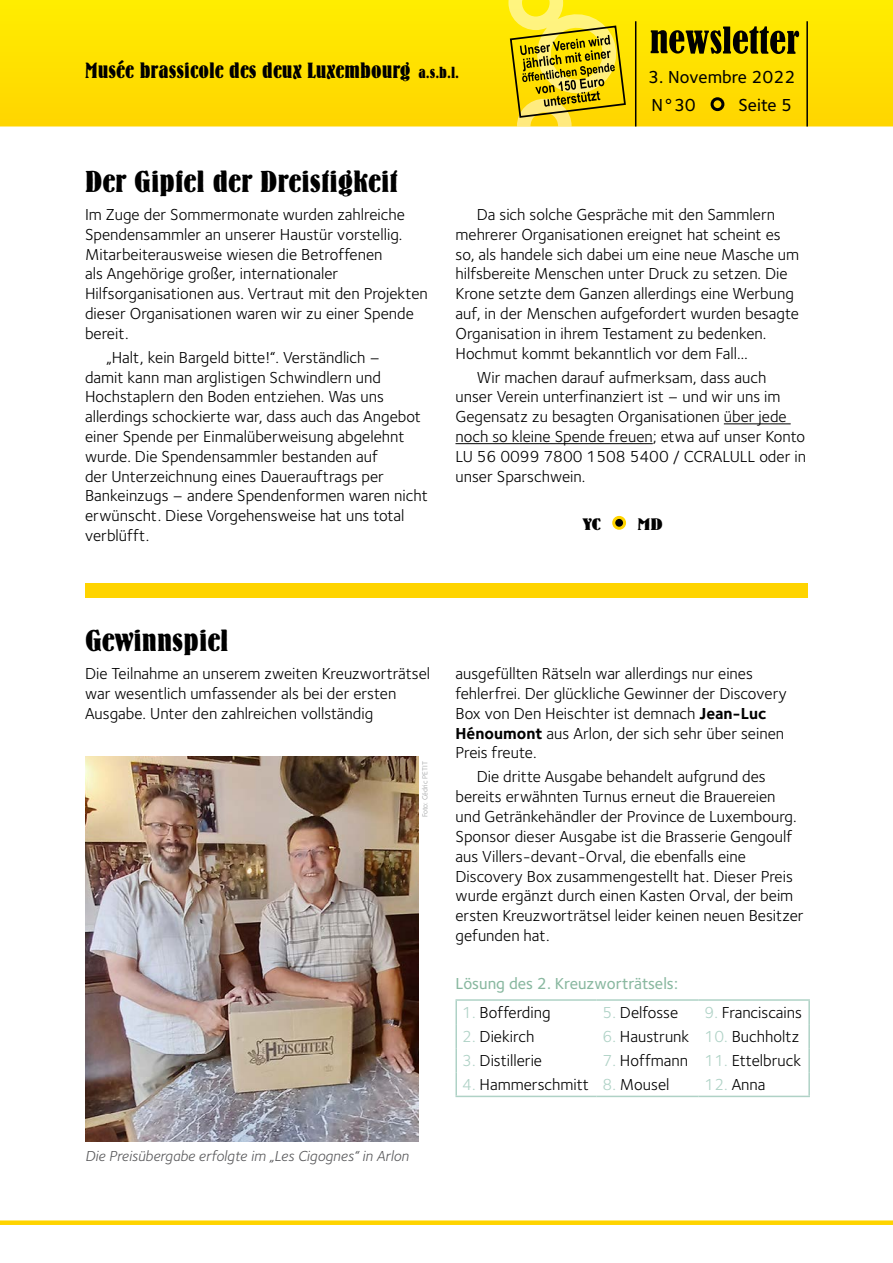
<style>
.page{position:relative;width:893px;height:1263px;background:#fff}
.page>*{position:absolute;margin:0;border:0;box-sizing:border-box;transform-origin:0 0}
.t1{font:30px "Bernhard Bold Condensed BT";color:#000;scale:1.15 1}
.t2{font:21.75px "Bernhard Bold Condensed BT";color:#000;scale:1.1 1}
.t3{font:18px/28.5px "Foundry Sterling Medium CE";color:#000}
.t4{font:16.5px/19.8px "Foundry Sterling Book CE";color:#000}
.t5{font:16.5px "Foundry Sterling Medium CE";color:#89b8a0}
.t6{font:16.5px "Bernhard Bold Condensed BT";color:#000;scale:1.5 1}
.t7{font:15px "Foundry Sterling Book Italic CE";color:#58585a}
.t8{font:7.5px "Foundry Sterling Book CE";color:#9c9e9f}
.s1{font-size:15.75px;color:#ffd400}
.s2{font-family:"Foundry Sterling";font-weight:700}
.s3{color:#afd2c6}
</style>
<div class="page">
<svg style="left:0;top:0;width:893px;height:126px;background:#fee000"></svg>
<svg style="left:651px;top:26px;width:148px;height:28px;background:#7d7000"></svg>
<div style="left:712px;top:99px;width:11px;height:11px;background:#ffd400;border-radius:50%"></div>
<div style="left:711px;top:97px;width:13px;height:14px;border:3px solid #000;border-radius:50%"></div>
<div style="left:0;top:1220px;width:893px;height:5px;background:#ffd400"></div>
<hr style="left:806px;top:21px;width:2px;height:105px;background:#000">
<svg style="left:508px;top:0;width:129px;height:126px;background:#dbc41e"></svg>
<hr style="left:455px;top:999px;width:142px;height:2px;background:#afd2c6">
<hr style="left:455px;top:1001px;width:2px;height:23px;background:#afd2c6">
<hr style="left:597px;top:999px;width:102px;height:2px;background:#afd2c6">
<hr style="left:699px;top:999px;width:111px;height:2px;background:#afd2c6">
<hr style="left:808px;top:1001px;width:2px;height:23px;background:#afd2c6">
<hr style="left:455px;top:1024px;width:2px;height:24px;background:#afd2c6">
<hr style="left:808px;top:1024px;width:2px;height:24px;background:#afd2c6">
<hr style="left:455px;top:1048px;width:2px;height:24px;background:#afd2c6">
<hr style="left:808px;top:1048px;width:2px;height:24px;background:#afd2c6">
<hr style="left:455px;top:1072px;width:2px;height:24px;background:#afd2c6">
<hr style="left:808px;top:1072px;width:2px;height:24px;background:#afd2c6">
<hr style="left:455px;top:1096px;width:142px;height:1px;background:#afd2c6">
<hr style="left:597px;top:1096px;width:102px;height:1px;background:#afd2c6">
<hr style="left:699px;top:1096px;width:111px;height:1px;background:#afd2c6">
<img style="left:85px;top:756px;width:333px;height:386px">
<div style="left:85px;top:583px;width:723px;height:14px;background:#ffd400"></div>
<hr style="left:724px;top:423px;width:67px;height:1px;background:#000">
<hr style="left:455px;top:443px;width:198px;height:1px;background:#000">
<div style="left:614px;top:517px;width:11px;height:11px;background:#000;border-radius:50%"></div>
<div style="left:612px;top:516px;width:14px;height:14px;border:3px solid #ffd400;border-radius:50%"></div>
<h2 class="t2" style="left:85px;top:58px;width:342px">Musée brassicole des deux Luxembourg <span class="s1">a.s.b.l.</span></h2>
<p class="t3" style="left:648px;top:63px;width:149px">3. Novembre 2022<br>N°30</p>
<p class="t3" style="left:738px;top:91px;width:55px">Seite 5</p>
<h1 class="t1" style="left:85px;top:163px;width:274px">Der Gipfel der Dreistigkeit</h1>
<p class="t4" style="left:85px;top:205px;width:344px">Im Zuge der Sommermonate wurden zahlreiche Spendensammler an unserer Haustür vorstellig.<br>Mitarbeiterausweise wiesen die Betroffenen<br>als Angehörige großer, internationaler Hilfsorganisationen aus. Vertraut mit den Projekten dieser Organisationen waren wir zu einer Spende bereit.</p>
<p class="t4" style="left:85px;top:348px;width:344px;text-indent:21px">„Halt, kein Bargeld bitte!“. Verständlich –<br>damit kann man arglistigen Schwindlern und Hochstaplern den Boden entziehen. Was uns allerdings schockierte war, dass auch das Angebot einer Spende per Einmalüberweisung abgelehnt wurde. Die Spendensammler bestanden auf<br>der Unterzeichnung eines Dauerauftrags per Bankeinzugs – andere Spendenformen waren nicht erwünscht. Diese Vorgehensweise hat uns total verblüfft.</p>
<p class="t4" style="left:455px;top:205px;width:345px;text-indent:21px">Da sich solche Gespräche mit den Sammlern mehrerer Organisationen ereignet hat scheint es so, als handele sich dabei um eine neue Masche um hilfsbereite Menschen unter Druck zu setzen. Die Krone setzte dem Ganzen allerdings eine Werbung auf, in der Menschen aufgefordert wurden besagte Organisation in ihrem Testament zu bedenken.<br>Hochmut kommt bekanntlich vor dem Fall…</p>
<p class="t4" style="left:455px;top:367px;width:352px;text-indent:21px">Wir machen darauf aufmerksam, dass auch unser Verein unterfinanziert ist – und wir uns im Gegensatz zu besagten Organisationen über jede noch so kleine Spende freuen; etwa auf unser Konto LU 56 0099 7800 1508 5400 / CCRALULL oder in unser Sparschwein.</p>
<p class="t6" style="left:583px;top:514px;width:13px">YC</p>
<p class="t6" style="left:637px;top:514px;width:19px">MD</p>
<h1 class="t1" style="left:85px;top:622px;width:126px">Gewinnspiel</h1>
<p class="t4" style="left:85px;top:664px;width:347px">Die Teilnahme an unserem zweiten Kreuzworträtsel war wesentlich umfassender als bei der ersten<br>Ausgabe. Unter den zahlreichen vollständig</p>
<p class="t4" style="left:455px;top:664px;width:333px">ausgefüllten Rätseln war allerdings nur eines fehlerfrei. Der glückliche Gewinner der Discovery Box von Den Heischter ist demnach <span class="s2">Jean-Luc Hénoumont</span> aus Arlon, der sich sehr über seinen Preis freute.</p>
<p class="t4" style="left:455px;top:767px;width:350px;text-indent:21px">Die dritte Ausgabe behandelt aufgrund des bereits erwähnten Turnus erneut die Brauereien und Getränkehändler der Province de Luxembourg.<br>Sponsor dieser Ausgabe ist die Brasserie Gengoulf aus Villers-devant-Orval, die ebenfalls eine Discovery Box zusammengestellt hat. Dieser Preis wurde ergänzt durch einen Kasten Orval, der beim ersten Kreuzworträtsel leider keinen neuen Besitzer gefunden hat.</p>
<p class="t5" style="left:455px;top:974px;width:224px">Lösung des 2. Kreuzworträtsels:</p>
<p class="t4" style="left:462px;top:1003px;width:90px"><span class="s3">1.</span> Bofferding</p>
<p class="t4" style="left:603px;top:1003px;width:77px"><span class="s3">5.</span> Delfosse</p>
<p class="t4" style="left:705px;top:1003px;width:99px"><span class="s3">9.</span> Franciscains</p>
<p class="t4" style="left:462px;top:1027px;width:74px"><span class="s3">2.</span> Diekirch</p>
<p class="t4" style="left:603px;top:1027px;width:198px"><span class="s3">6.</span> Haustrunk <span class="s3">10.</span> Buchholtz</p>
<p class="t4" style="left:462px;top:1051px;width:81px"><span class="s3">3.</span> Distillerie</p>
<p class="t4" style="left:603px;top:1051px;width:200px"><span class="s3">7.</span> Hoffmann <span class="s3">11.</span> Ettelbruck</p>
<p class="t4" style="left:462px;top:1075px;width:209px"><span class="s3">4.</span> Hammerschmitt <span class="s3">8.</span> Mousel</p>
<p class="t4" style="left:705px;top:1075px;width:62px"><span class="s3">12.</span> Anna</p>
<p class="t8" style="left:421px;top:817px;width:58px;rotate:-90deg">Foto: Cédric PETIT</p>
<p class="t7" style="left:85px;top:1147px;width:325px">Die Preisübergabe erfolgte im „Les Cigognes“ in Arlon</p>
</div>
